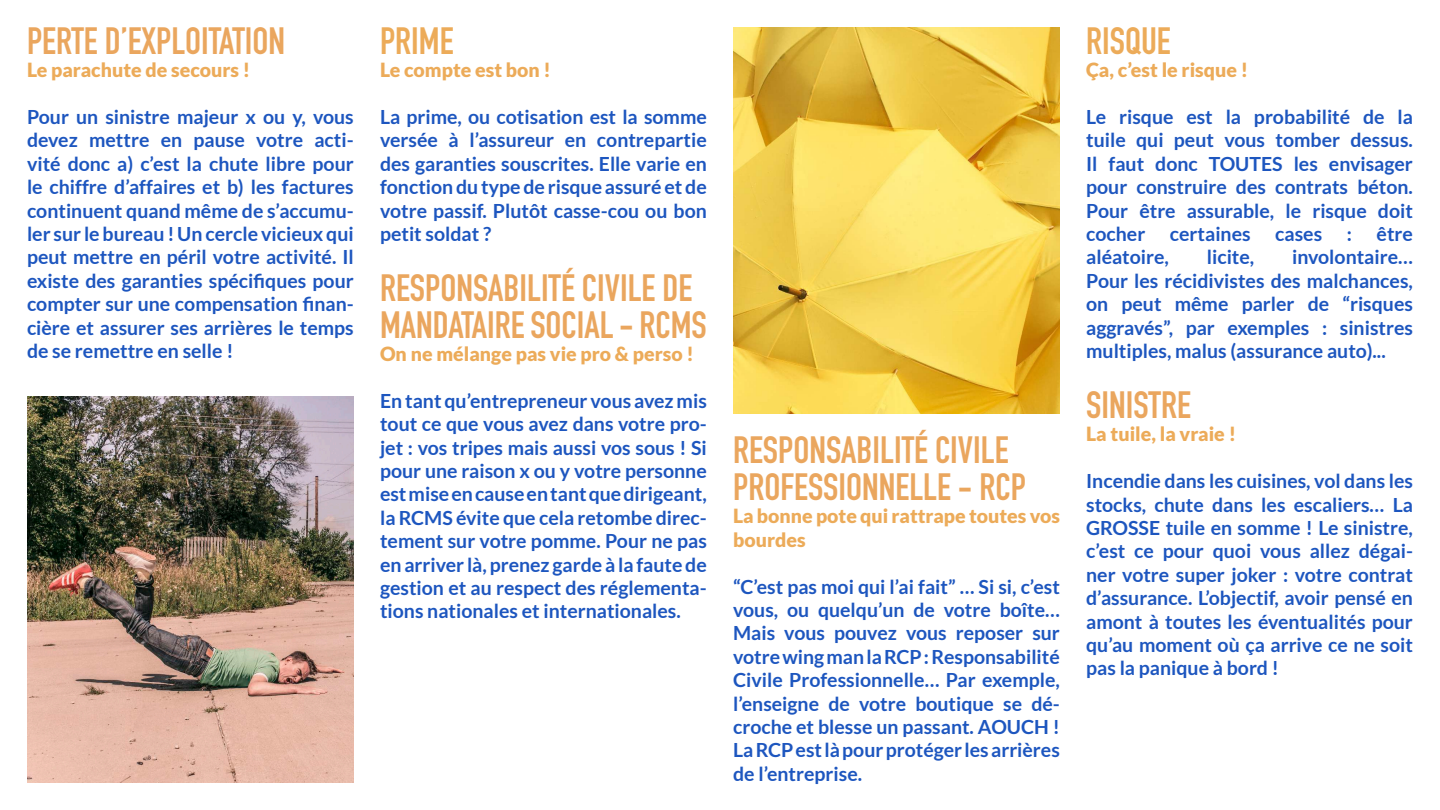
<style>
.page{position:relative;width:1440px;height:810px;background:#fff}
.page>*{position:absolute;margin:0;border:0;box-sizing:border-box;transform-origin:0 0}
.t1{font:700 37.5px/36.8px "DIN Condensed";color:#eaa65e}
.t2{font:700 37.5px "DIN Condensed";color:#ecab59}
.t3{font:700 19.5px/23.4px "Lato";color:#1d56bf;text-align:justify}
.t4{font:900 19.5px/23.4px "Lato";color:#ecab59}
</style>
<div class="page">
<img style="left:733px;top:27px;width:326px;height:386px">
<img style="left:28px;top:397px;width:326px;height:386px">
<h1 class="t1" style="left:27px;top:22px;width:260px">PERTE D’EXPLOITATION</h1>
<p class="t4" style="left:27px;top:58px;width:225px">Le parachute de secours !</p>
<p class="t3" style="left:27px;top:105px;width:328px">Pour un sinistre majeur x ou y, vous devez mettre en pause votre acti&shy;vité donc a) c’est la chute libre pour le chiffre d’affaires et b) les factures continuent quand même de s’accumu&shy;ler sur le bureau ! Un cercle vicieux qui peut mettre en péril votre activité. Il existe des garanties spécifiques pour compter sur une compensation finan&shy;cière et assurer ses arrières le temps de se remettre en selle !</p>
<h1 class="t2" style="left:380px;top:15px;width:75px">PRIME</h1>
<p class="t4" style="left:380px;top:58px;width:172px">Le compte est bon !</p>
<p class="t3" style="left:380px;top:105px;width:328px">La prime, ou cotisation est la somme versée à l’assureur en contrepartie des garanties souscrites. Elle varie en fonction du type de risque assuré et de votre passif. Plutôt casse-cou ou bon petit soldat ?</p>
<h1 class="t1" style="left:380px;top:269px;width:328px">RESPONSABILITÉ CIVILE DE<br>MANDATAIRE SOCIAL - RCMS</h1>
<p class="t4" style="left:380px;top:342px;width:315px">On ne mélange pas vie pro &amp; perso !</p>
<p class="t3" style="left:380px;top:389px;width:328px">En tant qu’entrepreneur vous avez mis tout ce que vous avez dans votre pro&shy;jet : vos tripes mais aussi vos sous ! Si pour une raison x ou y votre personne est mise en cause en tant que dirigeant, la RCMS évite que cela retombe direc&shy;tement sur votre pomme. Pour ne pas en arriver là, prenez garde à la faute de gestion et au respect des réglementa&shy;tions nationales et internationales.</p>
<h1 class="t1" style="left:733px;top:431px;width:294px">RESPONSABILITÉ CIVILE<br>PROFESSIONNELLE - RCP</h1>
<p class="t4" style="left:733px;top:504px;width:328px">La bonne pote qui rattrape toutes vos bourdes</p>
<p class="t3" style="left:733px;top:574px;width:328px">“C’est pas moi qui l’ai fait” … Si si, c’est vous, ou quelqu’un de votre boîte… Mais vous pouvez vous reposer sur votre wing man la RCP : Responsabilité Civile Professionnelle… Par exemple, l’enseigne de votre boutique se dé&shy;croche et blesse un passant. AOUCH !<br>La RCP est là pour protéger les arrières de l’entreprise.</p>
<h1 class="t2" style="left:1086px;top:15px;width:86px">RISQUE</h1>
<p class="t4" style="left:1086px;top:58px;width:163px">Ça, c’est le risque !</p>
<p class="t3" style="left:1086px;top:105px;width:328px">Le risque est la probabilité de la tuile qui peut vous tomber dessus.<br>Il faut donc TOUTES les envisager pour construire des contrats béton.<br>Pour être assurable, le risque doit cocher</p>
<p class="t3" style="left:1170px;top:222px;width:82px">certaines</p>
<p class="t3" style="left:1275px;top:222px;width:48px">cases</p>
<p class="t3" style="left:1347px;top:222px;width:7px">:</p>
<p class="t3" style="left:1377px;top:222px;width:38px">être</p>
<p class="t3" style="left:1086px;top:245px;width:328px;text-indent:206px">involontaire… Pour les récidivistes des malchances, on peut même parler de “risques aggravés”, par exemples : sinistres multiples, malus (assurance auto)...</p>
<h1 class="t1" style="left:1086px;top:386px;width:106px">SINISTRE</h1>
<p class="t4" style="left:1086px;top:422px;width:151px">La tuile, la vraie !</p>
<p class="t3" style="left:1086px;top:469px;width:328px">Incendie dans les cuisines, vol dans les stocks, chute dans les escaliers… La GROSSE tuile en somme ! Le sinistre, c’est ce pour quoi vous allez dégai&shy;ner votre super joker : votre contrat d’assurance. L’objectif, avoir pensé en amont à toutes les éventualités pour qu’au moment où ça arrive ce ne soit pas la panique à bord !</p>
<p class="t3" style="left:1086px;top:245px;width:84px">aléatoire,</p>
<p class="t3" style="left:1207px;top:245px;width:49px">licite,</p>
</div>
